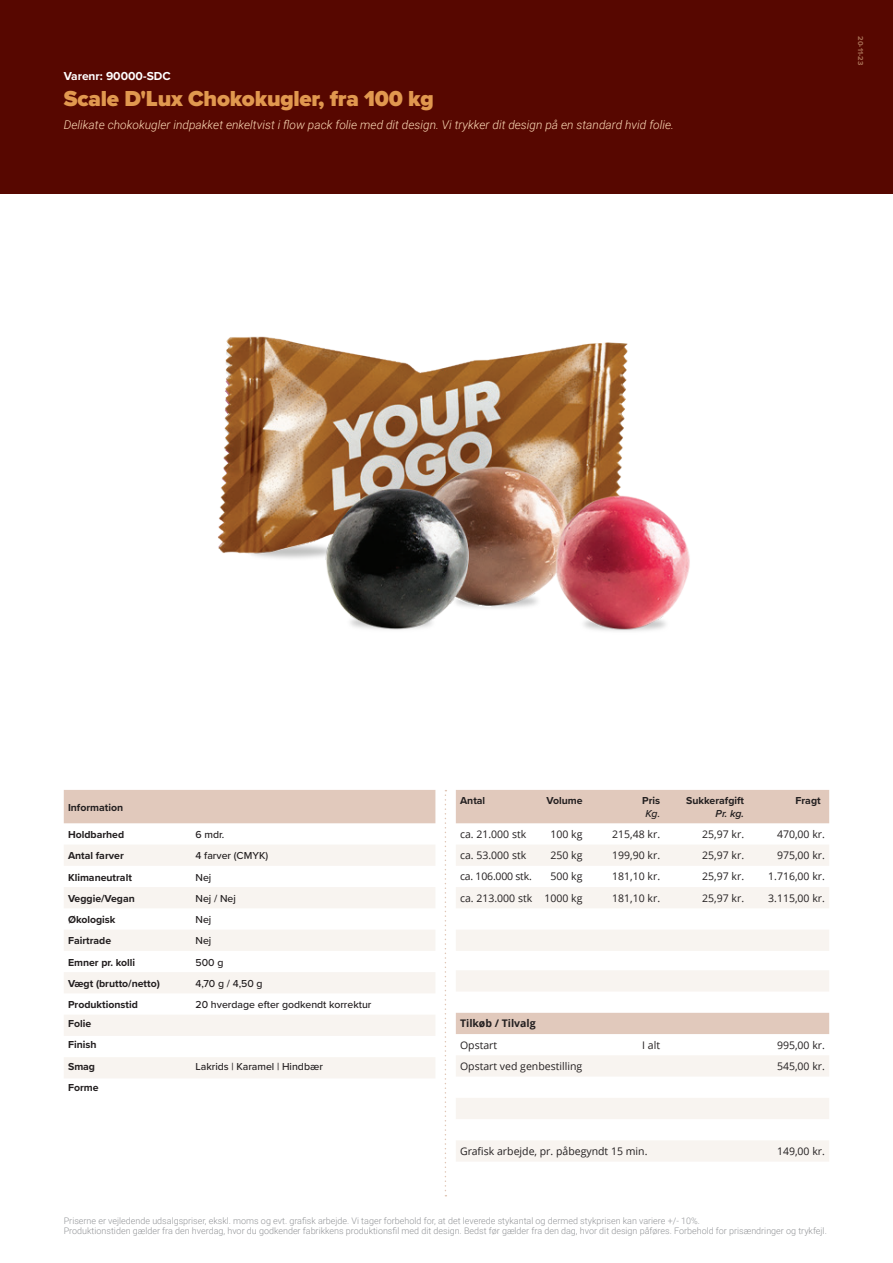
<style>
.page{position:relative;width:893px;height:1263px;background:#fff}
.page>*{position:absolute;margin:0;border:0;box-sizing:border-box;transform-origin:0 0}
.t1{font:900 22.5px "Proxima Nova";letter-spacing:-.01em;color:#e1984f}
.t2{font:italic 300 12px "Roboto";color:#fddbb7}
.t3{font:700 12px "Proxima Nova";color:#fff}
.t4{font:10.5px "Open Sans";color:#231f20}
.t5{font:700 10.5px/21.3px "Proxima Nova";color:#231f20}
.t6{font:500 10.5px "Proxima Nova";color:#231f20}
.t7{font:10.5px "Open Sans";letter-spacing:-.02em;color:#231f20}
.t8{font:700 10.5px "Open Sans";color:#231f20}
.t9{font:italic 600 10.5px "Proxima Nova";color:#231f20}
.t10{font:italic 500 10.5px "Proxima Nova";color:#231f20}
.t11{font:300 9px/10.8px "Roboto";color:#939598}
.t12{font:700 7.5px "Proxima Nova";color:#a66d53}
</style>
<div class="page">
<div style="left:0;top:0;width:893px;height:193px;background:#570700"></div>
<div style="left:64px;top:790px;width:371px;height:33px;background:#e1c9bc"></div>
<svg style="left:64px;top:845px;width:371px;height:233px;fill:#f8f4f0"></svg>
<div style="left:456px;top:790px;width:373px;height:34px;background:#e1c9bc"></div>
<svg style="left:456px;top:845px;width:373px;height:316px;fill:#f8f4f0"></svg>
<img style="left:218px;top:336px;width:472px;height:295px">
<svg style="left:445px;top:790px;width:1px;height:406px"></svg>
<h2 class="t3" style="left:64px;top:67px;width:108px">Varenr: 90000-SDC</h2>
<h1 class="t1" style="left:64px;top:81px;width:371px">Scale D'Lux Chokokugler, fra 100 kg</h1>
<h2 class="t2" style="left:64px;top:116px;width:612px">Delikate chokokugler indpakket enkeltvist i flow pack folie med dit design. Vi trykker dit design på en standard hvid folie.</h2>
<p class="t12" style="left:866px;top:36px;width:30px;rotate:90deg">20-11-23</p>
<p class="t5" style="left:68px;top:796px;width:57px">Information</p>
<p class="t5" style="left:68px;top:824px;width:58px">Holdbarhed</p>
<p class="t6" style="left:196px;top:827px;width:30px">6 mdr.</p>
<p class="t5" style="left:68px;top:845px;width:57px">Antal farver</p>
<p class="t6" style="left:196px;top:848px;width:74px">4 farver (CMYK)</p>
<p class="t5" style="left:68px;top:866px;width:65px">Klimaneutralt</p>
<p class="t6" style="left:196px;top:869px;width:17px">Nej</p>
<p class="t5" style="left:68px;top:887px;width:68px">Veggie/Vegan</p>
<p class="t6" style="left:196px;top:890px;width:42px">Nej / Nej</p>
<p class="t5" style="left:68px;top:909px;width:49px">Økologisk</p>
<p class="t6" style="left:196px;top:912px;width:17px">Nej</p>
<p class="t5" style="left:68px;top:930px;width:45px">Fairtrade</p>
<p class="t6" style="left:196px;top:933px;width:17px">Nej</p>
<p class="t5" style="left:68px;top:951px;width:69px">Emner pr. kolli</p>
<p class="t6" style="left:196px;top:954px;width:29px">500 g</p>
<p class="t5" style="left:68px;top:972px;width:93px">Vægt (brutto/netto)</p>
<p class="t6" style="left:196px;top:975px;width:69px">4,70 g / 4,50 g</p>
<p class="t5" style="left:68px;top:994px;width:71px">Produktionstid</p>
<p class="t6" style="left:196px;top:997px;width:177px">20 hverdage efter godkendt korrektur</p>
<p class="t5" style="left:68px;top:1013px;width:30px">Folie<br>Finish<br>Smag</p>
<p class="t6" style="left:196px;top:1058px;width:129px">Lakrids | Karamel | Hindbær</p>
<p class="t5" style="left:68px;top:1076px;width:32px">Forme</p>
<p class="t5" style="left:460px;top:790px;width:27px">Antal</p>
<p class="t5" style="left:546px;top:790px;width:38px">Volume</p>
<p class="t5" style="left:642px;top:790px;width:19px">Pris</p>
<p class="t10" style="left:645px;top:806px;width:16px">Kg.</p>
<p class="t5" style="left:686px;top:790px;width:59px">Sukkerafgift</p>
<p class="t9" style="left:716px;top:806px;width:30px">Pr. kg.</p>
<p class="t5" style="left:795px;top:790px;width:27px">Fragt</p>
<p class="t4" style="left:460px;top:827px;width:68px">ca. 21.000 stk</p>
<p class="t4" style="left:551px;top:827px;width:34px">100 kg</p>
<p class="t4" style="left:612px;top:827px;width:49px">215,48 kr.</p>
<p class="t4" style="left:702px;top:827px;width:43px">25,97 kr.</p>
<p class="t4" style="left:777px;top:827px;width:49px">470,00 kr.</p>
<p class="t4" style="left:460px;top:848px;width:68px">ca. 53.000 stk</p>
<p class="t4" style="left:551px;top:848px;width:34px">250 kg</p>
<p class="t4" style="left:612px;top:848px;width:49px">199,90 kr.</p>
<p class="t4" style="left:702px;top:848px;width:43px">25,97 kr.</p>
<p class="t4" style="left:777px;top:848px;width:49px">975,00 kr.</p>
<p class="t7" style="left:460px;top:869px;width:73px">ca. 106.000 stk.</p>
<p class="t4" style="left:551px;top:869px;width:34px">500 kg</p>
<p class="t4" style="left:612px;top:869px;width:49px">181,10 kr.</p>
<p class="t4" style="left:702px;top:869px;width:43px">25,97 kr.</p>
<p class="t4" style="left:768px;top:869px;width:58px">1.716,00 kr.</p>
<p class="t4" style="left:460px;top:891px;width:124px">ca. 213.000 stk 1000 kg</p>
<p class="t4" style="left:612px;top:891px;width:49px">181,10 kr.</p>
<p class="t4" style="left:702px;top:891px;width:43px">25,97 kr.</p>
<p class="t4" style="left:768px;top:891px;width:58px">3.115,00 kr.</p>
<p class="t8" style="left:460px;top:1016px;width:77px">Tilkøb / Tilvalg</p>
<p class="t4" style="left:460px;top:1038px;width:39px">Opstart</p>
<p class="t4" style="left:642px;top:1038px;width:19px">I alt</p>
<p class="t4" style="left:777px;top:1038px;width:49px">995,00 kr.</p>
<p class="t4" style="left:460px;top:1059px;width:124px">Opstart ved genbestilling</p>
<p class="t4" style="left:777px;top:1059px;width:49px">545,00 kr.</p>
<p class="t4" style="left:460px;top:1144px;width:189px">Grafisk arbejde, pr. påbegyndt 15 min.</p>
<p class="t4" style="left:777px;top:1144px;width:49px">149,00 kr.</p>
<p class="t11" style="left:64px;top:1214px;width:764px">Priserne er vejledende udsalgspriser, ekskl. moms og evt. grafisk arbejde. Vi tager forbehold for, at det leverede stykantal og dermed stykprisen kan variere +/- 10%.<br>Produktionstiden gælder fra den hverdag, hvor du godkender fabrikkens produktionsfil med dit design. Bedst før gælder fra den dag, hvor dit design påføres. Forbehold for prisændringer og trykfejl.</p>
</div>
